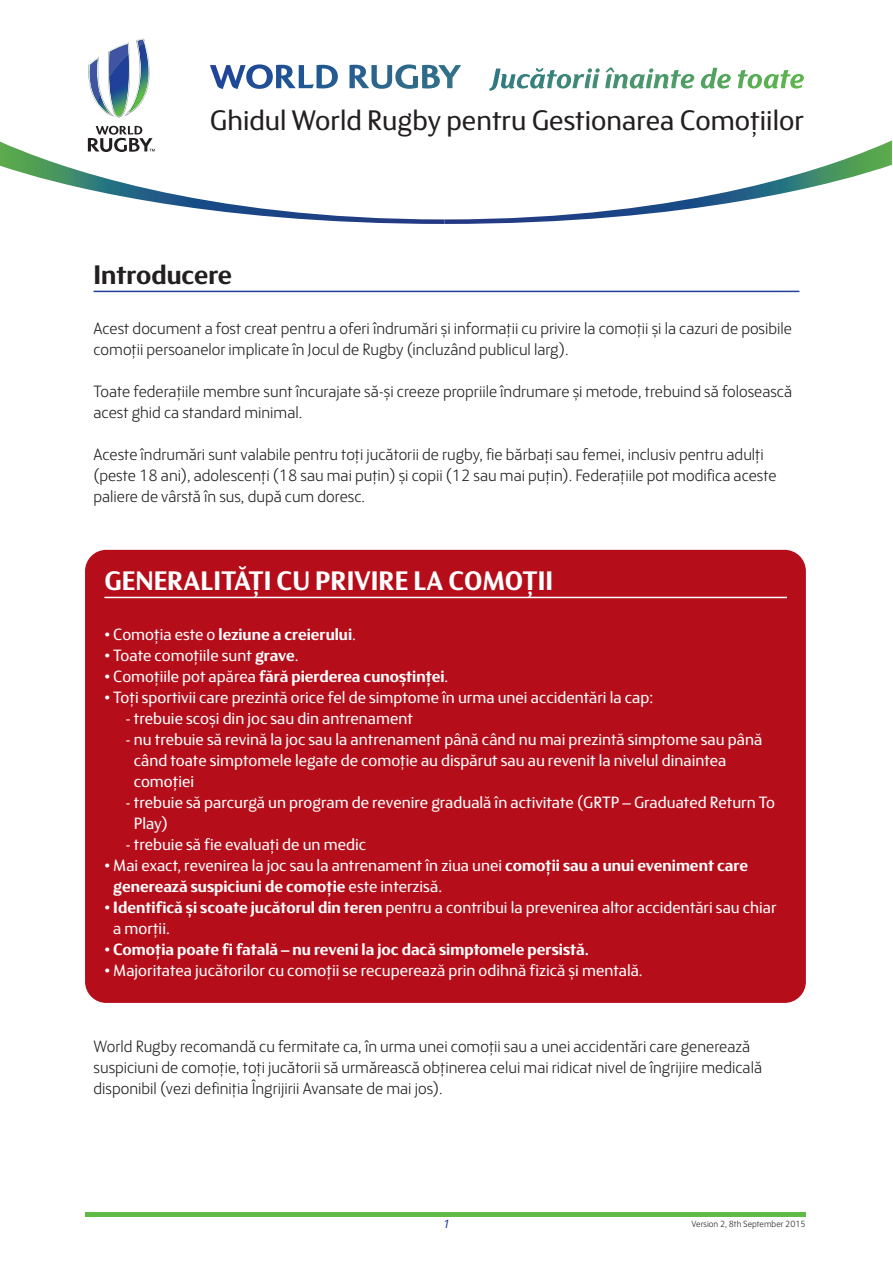
<style>
.page{position:relative;width:893px;height:1263px;background:#fff}
.page>*{position:absolute;margin:0;border:0;box-sizing:border-box;transform-origin:0 0}
.t1{font:28.5px "FS Blake";color:#231f20}
.t2{font:700 27px "FS Blake";color:#fff}
.t3{font:700 27px "FS Blake";color:#231f20}
.t4{font:300 16.5px/21px "FS Blake";color:#231f20}
.t5{font:16.5px/21px "FS Blake";color:#fff}
.t6{font:700 16.5px "FS Blake";color:#fff}
.t7{font:italic 12px "FS Blake";color:#223f99}
.t8{font:300 9px "FS Blake";color:#231f20}
.s1{font-weight:400}
.s2{font-weight:700}
</style>
<div class="page">
<svg style="left:88px;top:38px;width:62px;height:80px"></svg>
<svg style="left:0;top:126px;width:892px;height:98px"></svg>
<hr style="left:85px;top:1212px;width:721px;height:4px;background:#60bb46">
<svg style="left:210px;top:64px;width:320px;height:27px"></svg>
<hr style="left:94px;top:291px;width:705px;height:1px;background:#223f99">
<div style="left:85px;top:550px;width:721px;height:453px;background:#b50e1a;border-radius:21px"></div>
<hr style="left:104px;top:597px;width:683px;height:1px;background:#fff">
<h1 class="t1" style="left:210px;top:110px;width:595px">Ghidul World Rugby pentru Gestionarea Comoțiilor</h1>
<h2 class="t3" style="left:94px;top:265px;width:140px">Introducere</h2>
<p class="t4" style="left:94px;top:320px;width:700px">Acest document a fost creat pentru a oferi îndrumări și informații cu privire la comoții și la cazuri de posibile comoții persoanelor implicate în Jocul de Rugby (incluzând publicul larg).</p>
<p class="t4" style="left:94px;top:383px;width:700px">Toate federațiile membre sunt încurajate să-și creeze propriile îndrumare și metode, trebuind să folosească acest ghid ca standard minimal.</p>
<p class="t4" style="left:94px;top:446px;width:685px">Aceste îndrumări sunt valabile pentru toți jucătorii de rugby, fie bărbați sau femei, inclusiv pentru adulți (peste 18 ani), adolescenți (18 sau mai puțin) și copii (12 sau mai puțin). Federațiile pot modifica aceste paliere de vârstă în sus, după cum doresc.</p>
<h2 class="t2" style="left:104px;top:571px;width:450px">GENERALITĂȚI CU PRIVIRE LA COMOȚII</h2>
<p class="t6" style="left:104px;top:629px;width:253px"><span class="s1">• Comoția este o</span> leziune a creierului<span class="s1">.</span></p>
<p class="t5" style="left:104px;top:647px;width:196px">• Toate comoțiile sunt <span class="s2">grave</span>.</p>
<p class="t6" style="left:104px;top:671px;width:345px"><span class="s1">• Comoțiile pot apărea</span> fără pierderea cunoștinței<span class="s1">.</span></p>
<p class="t5" style="left:104px;top:689px;width:550px">• Toți sportivii care prezintă orice fel de simptome în urma unei accidentări la cap:</p>
<p class="t5" style="left:125px;top:710px;width:289px">- trebuie scoși din joc sau din antrenament</p>
<p class="t5" style="left:134px;top:731px;width:630px;text-indent:-8px">- nu trebuie să revină la joc sau la antrenament până când nu mai prezintă simptome sau până când toate simptomele legate de comoție au dispărut sau au revenit la nivelul dinaintea comoției</p>
<p class="t5" style="left:134px;top:794px;width:643px;text-indent:-8px">- trebuie să parcurgă un program de revenire graduală în activitate (GRTP – Graduated Return To<br>Play)</p>
<p class="t5" style="left:125px;top:836px;width:242px">- trebuie să fie evaluați de un medic</p>
<p class="t5" style="left:113px;top:857px;width:636px;text-indent:-9px">• Mai exact, revenirea la joc sau la antrenament în ziua unei <span class="s2">comoții sau a unui eveniment care generează suspiciuni de comoție</span> este interzisă.</p>
<p class="t5" style="left:113px;top:899px;width:665px;text-indent:-9px">• <span class="s2">Identifică și scoate jucătorul din teren</span> pentru a contribui la prevenirea altor accidentări sau chiar a morții.</p>
<p class="t6" style="left:104px;top:944px;width:486px"><span class="s1">•</span> Comoția poate fi fatală – nu reveni la joc dacă simptomele persistă.</p>
<p class="t5" style="left:104px;top:962px;width:540px">• Majoritatea jucătorilor cu comoții se recuperează prin odihnă fizică și mentală.</p>
<p class="t4" style="left:94px;top:1037px;width:670px">World Rugby recomandă cu fermitate ca, în urma unei comoții sau a unei accidentări care generează suspiciuni de comoție, toți jucătorii să urmărească obținerea celui mai ridicat nivel de îngrijire medicală disponibil (vezi definiția Îngrijirii Avansate de mai jos).</p>
<p class="t7" style="left:443px;top:1219px;width:8px">1</p>
<p class="t8" style="left:692px;top:1221px;width:116px">Version 2, 8th September 2015</p>
</div>
